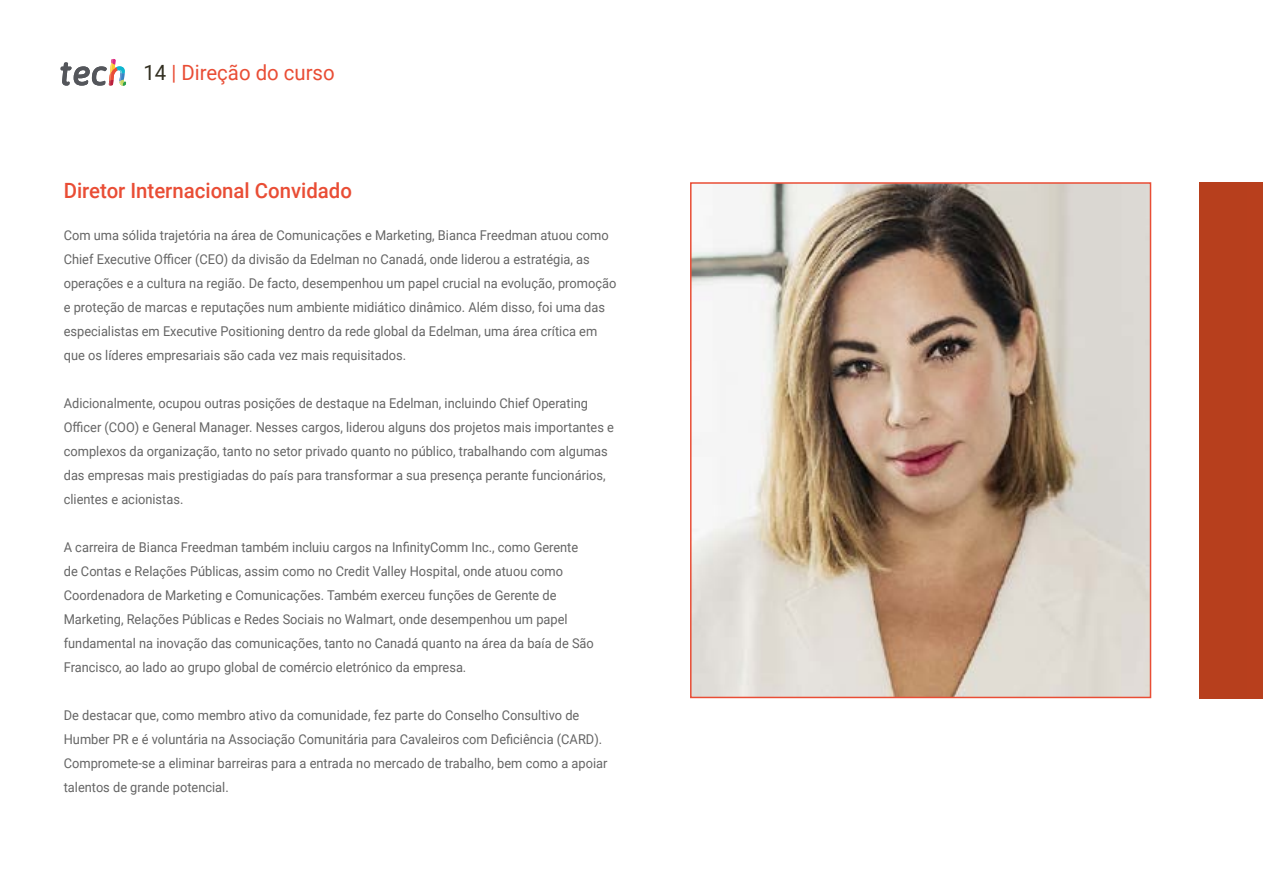
<style>
.page{position:relative;width:1263px;height:893px;background:#fff}
.page>*{position:absolute;margin:0;border:0;box-sizing:border-box;transform-origin:0 0}
.t1{font:500 21px "Roboto";color:#e94d35}
.t2{font:21px "Roboto";color:#e94d35}
.t3{font:13.5px/24px "Roboto";color:#656565;scale:.95 1}
.s1{color:#312e20}
</style>
<div class="page">
<div style="left:1199px;top:182px;width:64px;height:516px;background:#b73f1d"></div>
<svg style="left:61px;top:59px;width:65px;height:27px"></svg>
<img style="left:693px;top:185px;width:455px;height:510px">
<div style="left:690px;top:182px;width:461px;height:516px;border:2px solid #e94d35"></div>
<h1 class="t2" style="left:144px;top:57px;width:193px"><span class="s1">14</span> | Direção do curso</h1>
<h1 class="t1" style="left:64px;top:176px;width:290px">Diretor Internacional Convidado</h1>
<p class="t3" style="left:64px;top:222px;width:583px">Com uma sólida trajetória na área de Comunicações e Marketing, Bianca Freedman atuou como Chief Executive Officer (CEO) da divisão da Edelman no Canadá, onde liderou a estratégia, as operações e a cultura na região. De facto, desempenhou um papel crucial na evolução, promoção e proteção de marcas e reputações num ambiente midiático dinâmico. Além disso, foi uma das especialistas em Executive Positioning dentro da rede global da Edelman, uma área crítica em que os líderes empresariais são cada vez mais requisitados.</p>
<p class="t3" style="left:64px;top:390px;width:581px">Adicionalmente, ocupou outras posições de destaque na Edelman, incluindo Chief Operating Officer (COO) e General Manager. Nesses cargos, liderou alguns dos projetos mais importantes e complexos da organização, tanto no setor privado quanto no público, trabalhando com algumas das empresas mais prestigiadas do país para transformar a sua presença perante funcionários, clientes e acionistas.</p>
<p class="t3" style="left:64px;top:534px;width:559px">A carreira de Bianca Freedman também incluiu cargos na InfinityComm Inc., como Gerente de Contas e Relações Públicas, assim como no Credit Valley Hospital, onde atuou como Coordenadora de Marketing e Comunicações. Também exerceu funções de Gerente de Marketing, Relações Públicas e Redes Sociais no Walmart, onde desempenhou um papel fundamental na inovação das comunicações, tanto no Canadá quanto na área da baía de São Francisco, ao lado ao grupo global de comércio eletrónico da empresa.</p>
<p class="t3" style="left:64px;top:702px;width:574px">De destacar que, como membro ativo da comunidade, fez parte do Conselho Consultivo de Humber PR e é voluntária na Associação Comunitária para Cavaleiros com Deficiência (CARD).<br>Compromete-se a eliminar barreiras para a entrada no mercado de trabalho, bem como a apoiar talentos de grande potencial.</p>
</div>
